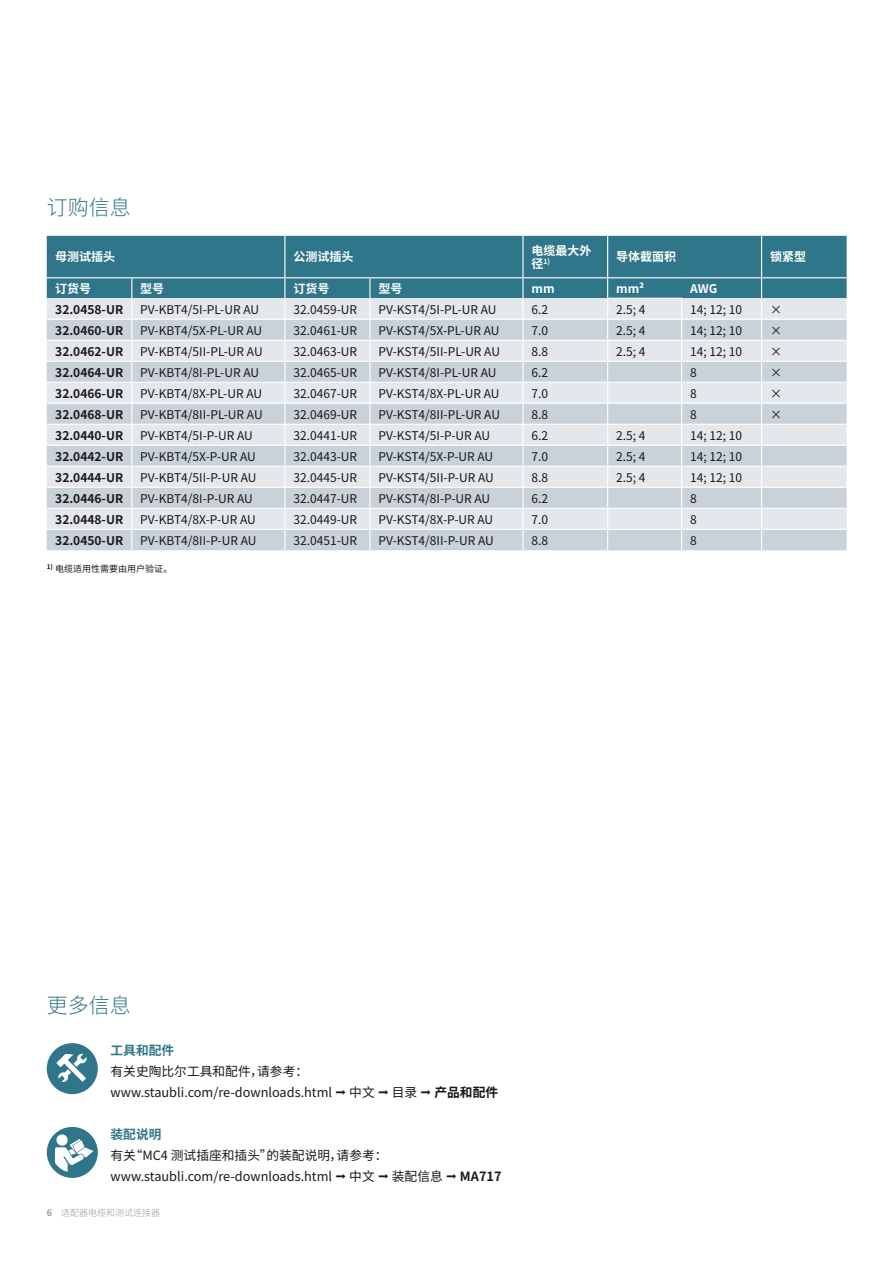
<style>
.page{position:relative;width:893px;height:1263px;background:#fff}
.page>*{position:absolute;margin:0;border:0;box-sizing:border-box;transform-origin:0 0}
.Subheadline_Inside_CN{font:300 21px "Noto Sans CJ Ksc";color:#30768a}
.RunningText_Inside_CN{font:12.75px/21px "Noto Sans CJ Ksc";color:#1a171c}
.RunningText_Inside_CN-2{font:700 12.75px "Noto Sans CJ Ksc";color:#1a171c}
.SubHeadRunningText_Inside_CN{font:700 12.75px "Noto Sans CJ Ksc";color:#30768a}
.Table_Body_CN{font:12px "Noto Sans CJ Ksc";color:#1a171c}
.Order-No_CN{font:700 12px "Noto Sans CJ Ksc";color:#1a171c}
.Table_Header_blue_CN{font:700 12px "Noto Sans CJ Ksc";color:#fff}
.Footer_Inside_CN{font:9px "Noto Sans CJ Ksc";color:#1a171c}
.t1{font:300 9px "Noto Sans CJ Ksc";color:#969b9f}
.Table_Header_blue_CN-2{font:700 6.9px "Noto Sans CJ Ksc";color:#fff}
.s1{font-size:12px}
.s2{font-weight:700}
</style>
<div class="page">
<svg style="left:47px;top:236px;width:800px;height:314px;background:#b9cbd2"></svg>
<div style="left:47px;top:1043px;width:51px;height:51px;background:#30768a;border-radius:50%"></div>
<svg style="left:56px;top:1053px;width:31px;height:29px"></svg>
<div style="left:47px;top:1127px;width:51px;height:51px;background:#30768a;border-radius:50%"></div>
<svg style="left:56px;top:1134px;width:12px;height:12px"></svg>
<svg style="left:55px;top:1139px;width:39px;height:33px"></svg>
<p class="Subheadline_Inside_CN" style="left:47px;top:195px;width:85px">订购信息</p>
<p class="Table_Header_blue_CN" style="left:55px;top:250px;width:62px">母测试插头</p>
<p class="Table_Header_blue_CN" style="left:293px;top:250px;width:61px">公测试插头</p>
<p class="Table_Header_blue_CN" style="left:531px;top:243px;width:61px">电缆最大外</p>
<p class="Table_Header_blue_CN-2" style="left:531px;top:258px;width:20px"><span class="s1">径</span>1)</p>
<p class="Table_Header_blue_CN" style="left:616px;top:250px;width:61px">导体截面积</p>
<p class="Table_Header_blue_CN" style="left:770px;top:250px;width:37px">锁紧型</p>
<p class="Table_Header_blue_CN" style="left:55px;top:282px;width:37px">订货号</p>
<p class="Table_Header_blue_CN" style="left:140px;top:282px;width:25px">型号</p>
<p class="Table_Header_blue_CN" style="left:293px;top:282px;width:37px">订货号</p>
<p class="Table_Header_blue_CN" style="left:378px;top:282px;width:25px">型号</p>
<p class="Table_Header_blue_CN" style="left:531px;top:282px;width:25px">mm</p>
<p class="Table_Header_blue_CN" style="left:616px;top:282px;width:30px">mm²</p>
<p class="Table_Header_blue_CN" style="left:690px;top:282px;width:29px">AWG</p>
<p class="Order-No_CN" style="left:55px;top:302px;width:69px">32.0458-UR</p>
<p class="Table_Body_CN" style="left:140px;top:302px;width:120px">PV-KBT4/5I-PL-UR AU</p>
<p class="Table_Body_CN" style="left:293px;top:302px;width:65px">32.0459-UR</p>
<p class="Table_Body_CN" style="left:378px;top:302px;width:120px">PV-KST4/5I-PL-UR AU</p>
<p class="Table_Body_CN" style="left:531px;top:302px;width:18px">6.2</p>
<p class="Table_Body_CN" style="left:616px;top:302px;width:31px">2.5; 4</p>
<p class="Table_Body_CN" style="left:690px;top:302px;width:54px">14; 12; 10</p>
<p class="Table_Body_CN" style="left:770px;top:302px;width:13px">×</p>
<p class="Order-No_CN" style="left:55px;top:323px;width:69px">32.0460-UR</p>
<p class="Table_Body_CN" style="left:140px;top:323px;width:123px">PV-KBT4/5X-PL-UR AU</p>
<p class="Table_Body_CN" style="left:293px;top:323px;width:65px">32.0461-UR</p>
<p class="Table_Body_CN" style="left:378px;top:323px;width:123px">PV-KST4/5X-PL-UR AU</p>
<p class="Table_Body_CN" style="left:531px;top:323px;width:18px">7.0</p>
<p class="Table_Body_CN" style="left:616px;top:323px;width:31px">2.5; 4</p>
<p class="Table_Body_CN" style="left:690px;top:323px;width:54px">14; 12; 10</p>
<p class="Table_Body_CN" style="left:770px;top:323px;width:13px">×</p>
<p class="Order-No_CN" style="left:55px;top:344px;width:69px">32.0462-UR</p>
<p class="Table_Body_CN" style="left:140px;top:344px;width:124px">PV-KBT4/5II-PL-UR AU</p>
<p class="Table_Body_CN" style="left:293px;top:344px;width:65px">32.0463-UR</p>
<p class="Table_Body_CN" style="left:378px;top:344px;width:123px">PV-KST4/5II-PL-UR AU</p>
<p class="Table_Body_CN" style="left:531px;top:344px;width:18px">8.8</p>
<p class="Table_Body_CN" style="left:616px;top:344px;width:31px">2.5; 4</p>
<p class="Table_Body_CN" style="left:690px;top:344px;width:54px">14; 12; 10</p>
<p class="Table_Body_CN" style="left:770px;top:344px;width:13px">×</p>
<p class="Order-No_CN" style="left:55px;top:365px;width:69px">32.0464-UR</p>
<p class="Table_Body_CN" style="left:140px;top:365px;width:120px">PV-KBT4/8I-PL-UR AU</p>
<p class="Table_Body_CN" style="left:293px;top:365px;width:65px">32.0465-UR</p>
<p class="Table_Body_CN" style="left:378px;top:365px;width:120px">PV-KST4/8I-PL-UR AU</p>
<p class="Table_Body_CN" style="left:531px;top:365px;width:18px">6.2</p>
<p class="Table_Body_CN" style="left:690px;top:365px;width:8px">8</p>
<p class="Table_Body_CN" style="left:770px;top:365px;width:13px">×</p>
<p class="Order-No_CN" style="left:55px;top:386px;width:69px">32.0466-UR</p>
<p class="Table_Body_CN" style="left:140px;top:386px;width:123px">PV-KBT4/8X-PL-UR AU</p>
<p class="Table_Body_CN" style="left:293px;top:386px;width:65px">32.0467-UR</p>
<p class="Table_Body_CN" style="left:378px;top:386px;width:123px">PV-KST4/8X-PL-UR AU</p>
<p class="Table_Body_CN" style="left:531px;top:386px;width:18px">7.0</p>
<p class="Table_Body_CN" style="left:690px;top:386px;width:8px">8</p>
<p class="Table_Body_CN" style="left:770px;top:386px;width:13px">×</p>
<p class="Order-No_CN" style="left:55px;top:407px;width:69px">32.0468-UR</p>
<p class="Table_Body_CN" style="left:140px;top:407px;width:124px">PV-KBT4/8II-PL-UR AU</p>
<p class="Table_Body_CN" style="left:293px;top:407px;width:65px">32.0469-UR</p>
<p class="Table_Body_CN" style="left:378px;top:407px;width:123px">PV-KST4/8II-PL-UR AU</p>
<p class="Table_Body_CN" style="left:531px;top:407px;width:18px">8.8</p>
<p class="Table_Body_CN" style="left:690px;top:407px;width:8px">8</p>
<p class="Table_Body_CN" style="left:770px;top:407px;width:13px">×</p>
<p class="Order-No_CN" style="left:55px;top:428px;width:69px">32.0440-UR</p>
<p class="Table_Body_CN" style="left:140px;top:428px;width:114px">PV-KBT4/5I-P-UR AU</p>
<p class="Table_Body_CN" style="left:293px;top:428px;width:65px">32.0441-UR</p>
<p class="Table_Body_CN" style="left:378px;top:428px;width:113px">PV-KST4/5I-P-UR AU</p>
<p class="Table_Body_CN" style="left:531px;top:428px;width:18px">6.2</p>
<p class="Table_Body_CN" style="left:616px;top:428px;width:31px">2.5; 4</p>
<p class="Table_Body_CN" style="left:690px;top:428px;width:54px">14; 12; 10</p>
<p class="Order-No_CN" style="left:55px;top:449px;width:69px">32.0442-UR</p>
<p class="Table_Body_CN" style="left:140px;top:449px;width:117px">PV-KBT4/5X-P-UR AU</p>
<p class="Table_Body_CN" style="left:293px;top:449px;width:65px">32.0443-UR</p>
<p class="Table_Body_CN" style="left:378px;top:449px;width:116px">PV-KST4/5X-P-UR AU</p>
<p class="Table_Body_CN" style="left:531px;top:449px;width:18px">7.0</p>
<p class="Table_Body_CN" style="left:616px;top:449px;width:31px">2.5; 4</p>
<p class="Table_Body_CN" style="left:690px;top:449px;width:54px">14; 12; 10</p>
<p class="Order-No_CN" style="left:55px;top:470px;width:69px">32.0444-UR</p>
<p class="Table_Body_CN" style="left:140px;top:470px;width:118px">PV-KBT4/5II-P-UR AU</p>
<p class="Table_Body_CN" style="left:293px;top:470px;width:65px">32.0445-UR</p>
<p class="Table_Body_CN" style="left:378px;top:470px;width:117px">PV-KST4/5II-P-UR AU</p>
<p class="Table_Body_CN" style="left:531px;top:470px;width:18px">8.8</p>
<p class="Table_Body_CN" style="left:616px;top:470px;width:31px">2.5; 4</p>
<p class="Table_Body_CN" style="left:690px;top:470px;width:54px">14; 12; 10</p>
<p class="Order-No_CN" style="left:55px;top:491px;width:69px">32.0446-UR</p>
<p class="Table_Body_CN" style="left:140px;top:491px;width:114px">PV-KBT4/8I-P-UR AU</p>
<p class="Table_Body_CN" style="left:293px;top:491px;width:65px">32.0447-UR</p>
<p class="Table_Body_CN" style="left:378px;top:491px;width:113px">PV-KST4/8I-P-UR AU</p>
<p class="Table_Body_CN" style="left:531px;top:491px;width:18px">6.2</p>
<p class="Table_Body_CN" style="left:690px;top:491px;width:8px">8</p>
<p class="Order-No_CN" style="left:55px;top:512px;width:69px">32.0448-UR</p>
<p class="Table_Body_CN" style="left:140px;top:512px;width:117px">PV-KBT4/8X-P-UR AU</p>
<p class="Table_Body_CN" style="left:293px;top:512px;width:65px">32.0449-UR</p>
<p class="Table_Body_CN" style="left:378px;top:512px;width:116px">PV-KST4/8X-P-UR AU</p>
<p class="Table_Body_CN" style="left:531px;top:512px;width:18px">7.0</p>
<p class="Table_Body_CN" style="left:690px;top:512px;width:8px">8</p>
<p class="Order-No_CN" style="left:55px;top:534px;width:69px">32.0450-UR</p>
<p class="Table_Body_CN" style="left:140px;top:534px;width:118px">PV-KBT4/8II-P-UR AU</p>
<p class="Table_Body_CN" style="left:293px;top:534px;width:65px">32.0451-UR</p>
<p class="Table_Body_CN" style="left:378px;top:534px;width:117px">PV-KST4/8II-P-UR AU</p>
<p class="Table_Body_CN" style="left:531px;top:534px;width:18px">8.8</p>
<p class="Table_Body_CN" style="left:690px;top:534px;width:8px">8</p>
<p class="Footer_Inside_CN" style="left:47px;top:563px;width:127px"><sup>1)</sup> 电缆适用性需要由用户验证。</p>
<p class="Subheadline_Inside_CN" style="left:47px;top:993px;width:85px">更多信息</p>
<p class="SubHeadRunningText_Inside_CN" style="left:111px;top:1043px;width:65px">工具和配件</p>
<p class="RunningText_Inside_CN" style="left:111px;top:1061px;width:199px">有关史陶比尔工具和配件，请参考：</p>
<p class="RunningText_Inside_CN" style="left:111px;top:1082px;width:223px">www.staubli.com/re-downloads.html</p>
<p class="RunningText_Inside_CN" style="left:349px;top:1082px;width:27px">中文</p>
<p class="RunningText_Inside_CN" style="left:392px;top:1082px;width:27px">目录</p>
<p class="RunningText_Inside_CN-2" style="left:434px;top:1085px;width:65px">产品和配件</p>
<p class="SubHeadRunningText_Inside_CN" style="left:111px;top:1127px;width:52px">装配说明</p>
<p class="RunningText_Inside_CN" style="left:111px;top:1145px;width:279px">有关“MC4 测试插座和插头”的装配说明，请参考：www.staubli.com/re-downloads.html</p>
<p class="RunningText_Inside_CN" style="left:349px;top:1166px;width:27px">中文</p>
<p class="RunningText_Inside_CN" style="left:392px;top:1166px;width:52px">装配信息</p>
<p class="RunningText_Inside_CN-2" style="left:460px;top:1169px;width:43px">MA717</p>
<p class="t1" style="left:47px;top:1208px;width:115px"><span class="s2">6</span> 适配器电缆和测试连接器</p>
</div>
